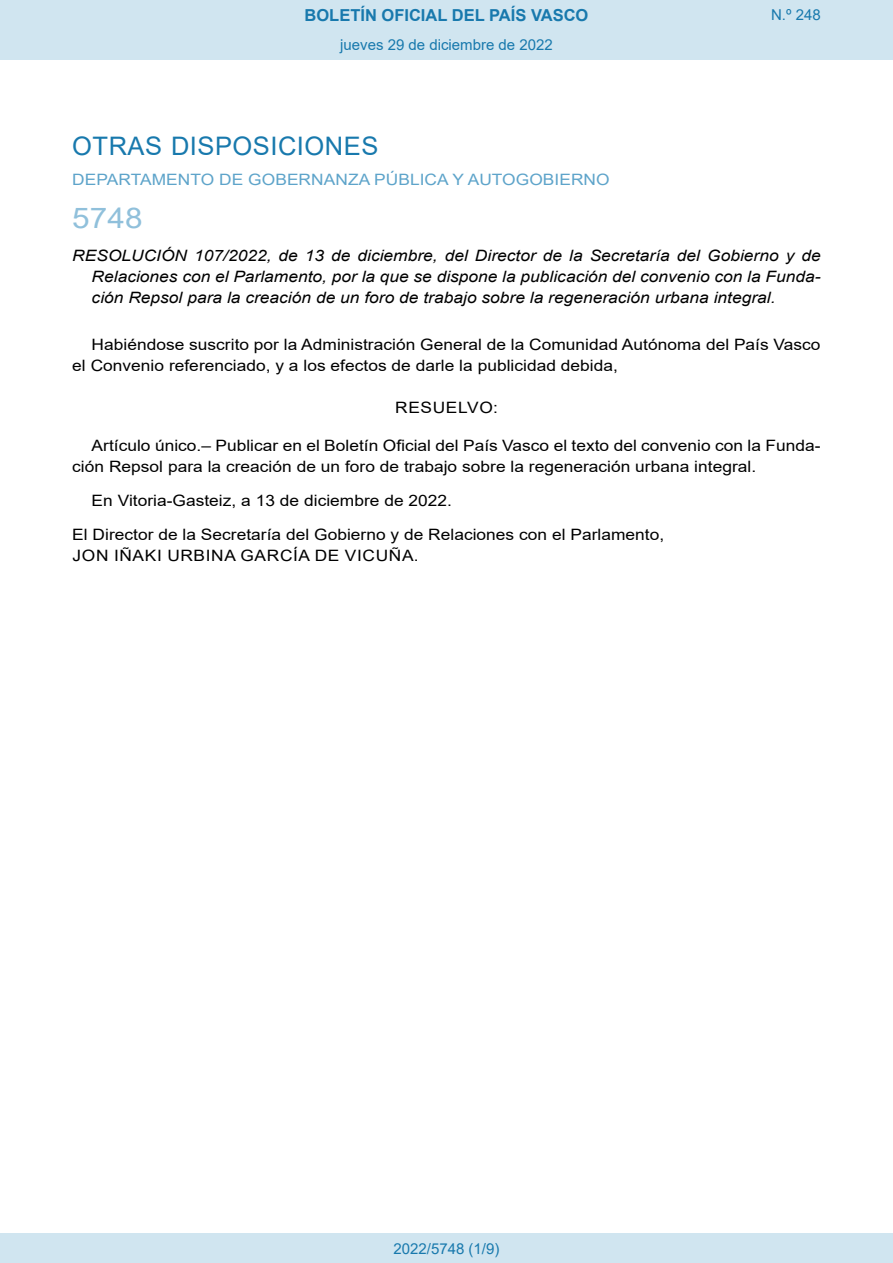
<style>
.page{position:relative;width:893px;height:1263px;background:#fff}
.page>*{position:absolute;margin:0;border:0;box-sizing:border-box;transform-origin:0 0}
.BOPVOrden{font:28.5px "Arial";color:#90c0db;scale:1.11 1}
.BOPVSeccion{font:25.5px "Arial";letter-spacing:.02em;color:#1879ad}
.t1{font:700 16.5px "Arial";color:#1879ad}
.BOPVDetalle{font:15.6px/21px "Arial";color:#000;scale:1.11 1}
.BOPVTitulo{font:italic 15.6px/21px "Arial";color:#000;text-align:justify;scale:1.11 1}
.BOPVFirmaPuesto{font:15.6px "Arial";color:#000;scale:1.11 1}
.BOPVOrganismo{font:15.6px "Arial";letter-spacing:.005em;color:#5ea4ca;scale:1.11 1}
.BOPVFirmaLugFec{font:15.6px "Arial";color:#000;scale:1.11 1}
.BOPVFirmaNombre{font:15.6px "Arial";letter-spacing:.035em;color:#000;scale:1.11 1}
.BOPVClave{font:15.6px "Arial";letter-spacing:.035em;color:#000;scale:1.11 1}
.Paginacion_Centro{font:15px "Arial";color:#1879ad}
</style>
<div class="page">
<div style="left:0;top:0;width:893px;height:60px;background:#d0e5f0"></div>
<div style="left:0;top:1233px;width:893px;height:30px;background:#d0e5f0"></div>
<p class="t1" style="left:305px;top:3px;width:285px">BOLETÍN OFICIAL DEL PAÍS VASCO</p>
<p class="Paginacion_Centro" style="left:340px;top:35px;width:214px">jueves 29 de diciembre de 2022</p>
<p class="Paginacion_Centro" style="left:771px;top:5px;width:51px">N.º 248</p>
<p class="BOPVSeccion" style="left:72px;top:128px;width:308px">OTRAS DISPOSICIONES</p>
<p class="BOPVOrganismo" style="left:72px;top:169px;width:486px">DEPARTAMENTO DE GOBERNANZA PÚBLICA Y AUTOGOBIERNO</p>
<p class="BOPVOrden" style="left:72px;top:198px;width:65px">5748</p>
<p class="BOPVTitulo" style="left:92px;top:246px;width:658px;text-indent:-19px">RESOLUCIÓN 107/2022, de 13 de diciembre, del Director de la Secretaría del Gobierno y de Relaciones con el Parlamento, por la que se dispone la publicación del convenio con la Funda&shy;ción Repsol para la creación de un foro de trabajo sobre la regeneración urbana integral.</p>
<p class="BOPVDetalle" style="left:72px;top:334px;width:676px;text-indent:19px">Habiéndose suscrito por la Administración General de la Comunidad Autónoma del País Vasco el Convenio referenciado, y a los efectos de darle la publicidad debida,</p>
<p class="BOPVClave" style="left:395px;top:397px;width:94px">RESUELVO:</p>
<p class="BOPVDetalle" style="left:72px;top:435px;width:676px;text-indent:19px">Artículo único.– Publicar en el Boletín Oficial del País Vasco el texto del convenio con la Funda&shy;ción Repsol para la creación de un foro de trabajo sobre la regeneración urbana integral.</p>
<p class="BOPVFirmaLugFec" style="left:92px;top:490px;width:326px">En Vitoria-Gasteiz, a 13 de diciembre de 2022.</p>
<p class="BOPVFirmaPuesto" style="left:72px;top:524px;width:535px">El Director de la Secretaría del Gobierno y de Relaciones con el Parlamento,</p>
<p class="BOPVFirmaNombre" style="left:73px;top:545px;width:313px">JON IÑAKI URBINA GARCÍA DE VICUÑA.</p>
<p class="Paginacion_Centro" style="left:393px;top:1238px;width:107px">2022/5748 (1/9)</p>
</div>
